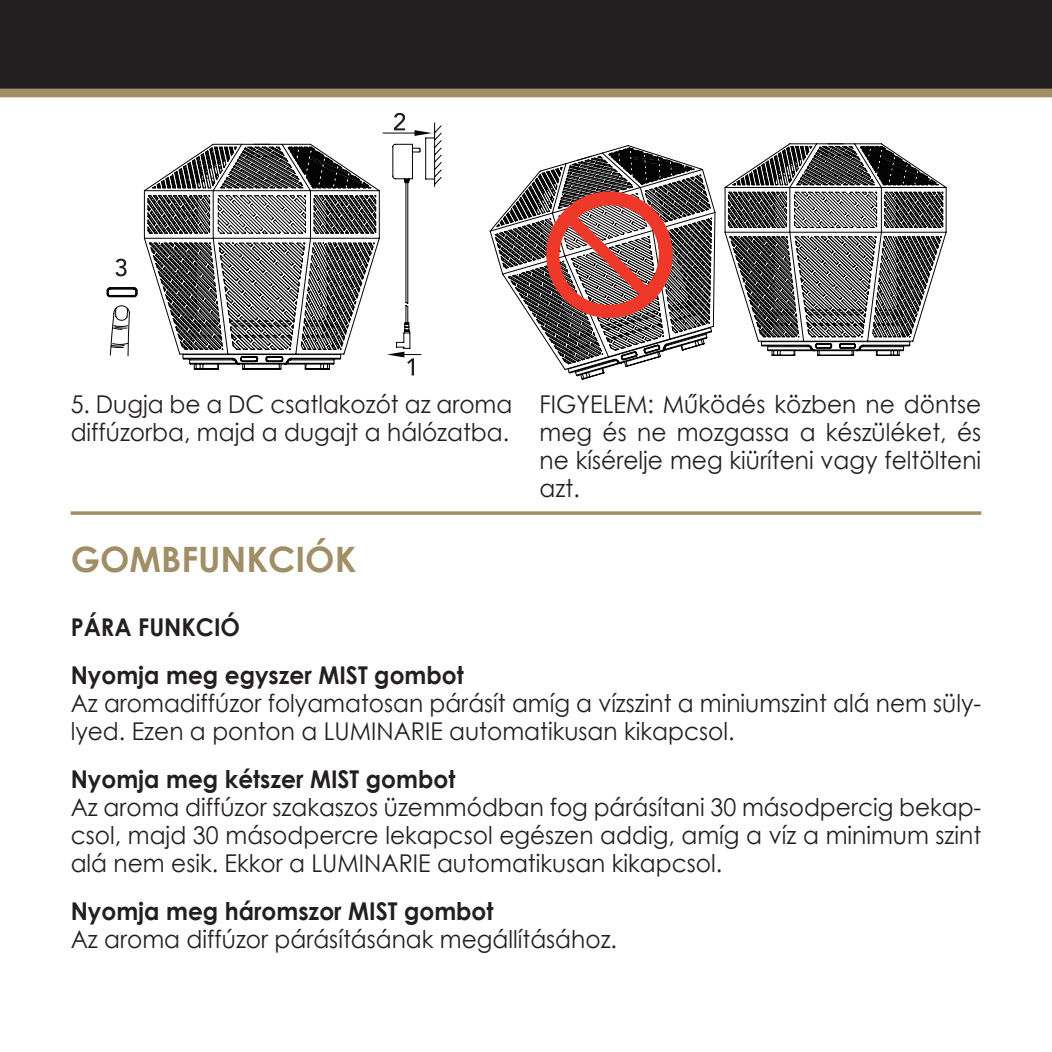
<style>
.page{position:relative;width:1052px;height:1052px;background:#fff}
.page>*{position:absolute;margin:0;border:0;box-sizing:border-box;transform-origin:0 0}
.t1{font:700 35px "Century Gothic";color:#a08f66}
.t2{font:24.5px/28px "Century Gothic";color:#231f20;scale:.95 1}
.t3{font:700 24.5px/47.9px "Century Gothic";color:#231f20;scale:.95 1}
</style>
<div class="page">
<div style="left:0;top:0;width:1052px;height:93px;background:#231f20"></div>
<div style="left:0;top:89px;width:1052px;height:8px;background:#a08f66"></div>
<hr style="left:383px;top:132px;width:31px;height:2px;background:#030303">
<svg style="left:109px;top:297px;width:302px;height:59px"></svg>
<svg style="left:387px;top:352px;width:34px;height:23px"></svg>
<svg style="left:392px;top:113px;width:50px;height:221px"></svg>
<svg style="left:341px;top:164px;width:39px;height:195px"></svg>
<svg style="left:116px;top:144px;width:225px;height:226px"></svg>
<svg style="left:107px;top:287px;width:30px;height:10px"></svg>
<svg style="left:910px;top:162px;width:37px;height:184px"></svg>
<svg style="left:715px;top:143px;width:195px;height:213px"></svg>
<svg style="left:489px;top:145px;width:226px;height:235px"></svg>
<svg style="left:71px;top:511px;width:910px;height:4px;background:#ab9c78"></svg>
<p class="t2" style="left:71px;top:390px;width:466px">5. Dugja be a DC csatlakozót az aroma diffúzorba, majd a dugajt a hálózatba.</p>
<p class="t2" style="left:539px;top:390px;width:466px;text-align:justify">FIGYELEM: Működés közben ne döntse meg és ne mozgassa a készü léket, és ne kísérelje meg kiüríteni vagy feltölteni azt.</p>
<h1 class="t1" style="left:71px;top:532px;width:287px">GOMBFUNKCIÓK</h1>
<p class="t3" style="left:71px;top:602px;width:415px">PÁRA FUNKCIÓ<br>Nyomja meg egyszer MIST gombot</p>
<p class="t2" style="left:71px;top:688px;width:960px">Az aromadiffúzor folyamatosan párásít amíg a vízszint a miniumszint alá nem sül - lyed. Ezen a ponton a LUMINARIE automatikusan kikapcsol.</p>
<p class="t3" style="left:71px;top:754px;width:406px">Nyomja meg kétszer MIST gombot</p>
<p class="t2" style="left:71px;top:792px;width:960px;text-align:justify">Az aroma diffúzor szakaszos üzemmódban fog párásítani 30 másodpercig bekap&shy;csol, majd 30 másodpercre lekapcsol egészen addig, amíg a víz a minimum szint alá nem esik. Ekkor a LUMINARIE automatikusan kikapcsol.</p>
<p class="t3" style="left:71px;top:885px;width:446px">Nyomja meg háromszor MIST gombot</p>
<p class="t2" style="left:71px;top:924px;width:576px">Az aroma diffúzor párásításának megállításához.</p>
</div>
